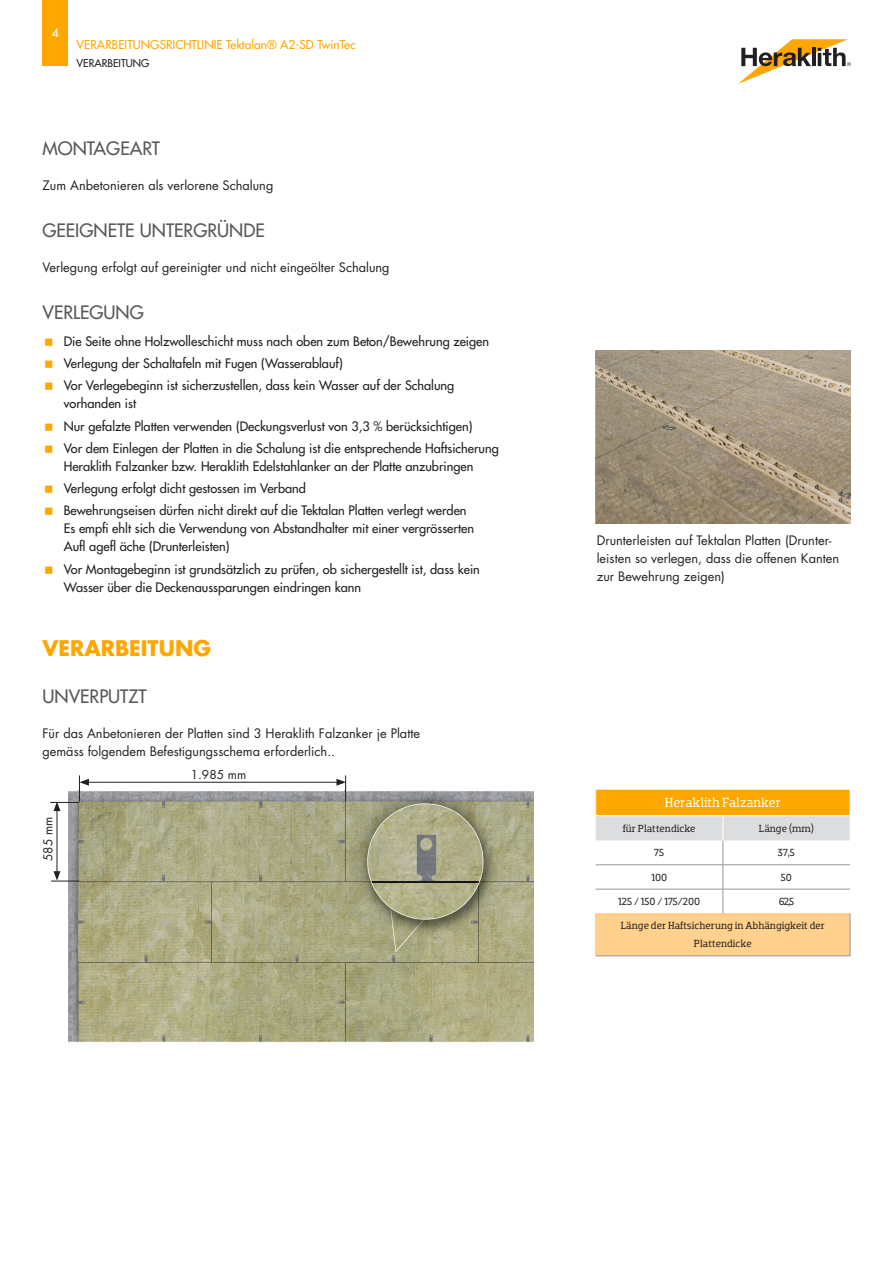
<style>
.page{position:relative;width:893px;height:1263px;background:#fff}
.page>*{position:absolute;margin:0;border:0;box-sizing:border-box;transform-origin:0 0}
.KAPITEL_1{font:700 21px "Futura Std";color:#ffa700}
.KAPITEL_2{font:500 18px "Futura Std";color:#57585a}
.Tabellenkopf{font:13.5px "Dobra Slab";color:#fff}
.t1{font:500 12.75px/18px "Futura Std";color:#231f20}
.Fliestext{font:12.75px/18px "Futura Std";color:#231f20}
.t2{font:500 12px "Futura Std";color:#ffa700}
.Rueckseite{font:12px "Futura Std";color:#231f20}
.t3{font:500 12px "Futura Std";color:#fff}
.Tabelleninhalt_zentiriert{font:10.5px/18px "Dobra Slab";color:#231f20;text-align:center}
.t4{font:500 10.5px "Futura Std";color:#231f20}
</style>
<div class="page">
<div style="left:43px;top:0;width:25px;height:66px;background:#ffa700"></div>
<svg style="left:738px;top:39px;width:113px;height:45px"></svg>
<div style="left:596px;top:913px;width:254px;height:43px;background:#ffd18d"></div>
<hr style="left:596px;top:955px;width:127px;height:1px;background:#939598">
<hr style="left:723px;top:955px;width:127px;height:1px;background:#939598">
<hr style="left:850px;top:913px;width:1px;height:42px;background:#939598">
<svg style="left:595px;top:789px;width:255px;height:124px"></svg>
<img style="left:68px;top:791px;width:465px;height:252px">
<img style="left:595px;top:350px;width:255px;height:173px">
<hr style="left:87px;top:782px;width:252px;height:1px;background:#231f20">
<svg style="left:336px;top:775px;width:10px;height:26px"></svg>
<hr style="left:57px;top:809px;width:1px;height:64px;background:#231f20">
<svg style="left:50px;top:775px;width:39px;height:36px"></svg>
<svg style="left:51px;top:871px;width:28px;height:11px"></svg>
<p class="t3" style="left:52px;top:25px;width:8px">4</p>
<p class="t2" style="left:77px;top:37px;width:280px">VERARBEITUNGSRICHTLINIE Tektalan® A2-SD TwinTec</p>
<p class="t4" style="left:77px;top:56px;width:14px">Verarbeitung</p>
<p class="KAPITEL_2" style="left:43px;top:137px;width:119px">MONTAGEART</p>
<p class="Fliestext" style="left:43px;top:177px;width:232px">Zum Anbetonieren als verlorene Schalung</p>
<p class="KAPITEL_2" style="left:43px;top:219px;width:224px">GEEIGNETE UNTERGRÜNDE</p>
<p class="Fliestext" style="left:43px;top:259px;width:349px">Verlegung erfolgt auf gereinigter und nicht eingeölter Schalung</p>
<p class="KAPITEL_2" style="left:43px;top:301px;width:103px">VERLEGUNG</p>
<p class="t1" style="left:64px;top:332px;width:427px">Die Seite ohne Holzwolleschicht muss nach oben zum Beton/Bewehrung zeigen</p>
<p class="t1" style="left:64px;top:355px;width:280px">Verlegung der Schaltafeln mit Fugen (Wasserablauf)</p>
<p class="t1" style="left:64px;top:377px;width:392px">Vor Verlegebeginn ist sicherzustellen, dass kein Wasser auf der Schalung vorhanden ist</p>
<p class="t1" style="left:64px;top:417px;width:410px">Nur gefalzte Platten verwenden (Deckungsverlust von 3,3 % berücksichtigen)</p>
<p class="t1" style="left:64px;top:439px;width:437px">Vor dem Einlegen der Platten in die Schalung ist die entsprechende Haftsicherung<br>Heraklith Falzanker bzw. Heraklith Edelstahlanker an der Platte anzubringen</p>
<p class="t1" style="left:64px;top:480px;width:244px">Verlegung erfolgt dicht gestossen im Verband</p>
<p class="t1" style="left:64px;top:502px;width:412px">Bewehrungseisen dürfen nicht direkt auf die Tektalan Platten verlegt werden<br>Es empfi ehlt sich die Verwendung von Abstandhalter mit einer vergrösserten<br>Aufl agefl äche (Drunterleisten)</p>
<p class="t1" style="left:64px;top:560px;width:418px">Vor Montagebeginn ist grundsätzlich zu prüfen, ob sichergestellt ist, dass kein<br>Wasser über die Deckenaussparungen eindringen kann</p>
<p class="KAPITEL_1" style="left:43px;top:634px;width:170px">VERARBEITUNG</p>
<p class="KAPITEL_2" style="left:43px;top:685px;width:106px">UNVERPUTZT</p>
<p class="Fliestext" style="left:43px;top:725px;width:379px">Für das Anbetonieren der Platten sind 3 Heraklith Falzanker je Platte gemäss folgendem Befestigungsschema erforderlich..</p>
<p class="Rueckseite" style="left:40px;top:861px;width:46px;rotate:-90deg">585 mm</p>
<p class="Rueckseite" style="left:191px;top:766px;width:57px">1.985 mm</p>
<p class="Fliestext" style="left:597px;top:531px;width:244px">Drunterleisten auf Tektalan Platten (Drunter&shy;leisten so verlegen, dass die offenen Kanten zur Bewehrung zeigen)</p>
<p class="Tabellenkopf" style="left:665px;top:795px;width:118px">Heraklith Falzanker</p>
<p class="Tabelleninhalt_zentiriert" style="left:623px;top:819px;width:74px">für Plattendicke</p>
<p class="Tabelleninhalt_zentiriert" style="left:759px;top:819px;width:57px">Länge (mm)</p>
<p class="Tabelleninhalt_zentiriert" style="left:654px;top:844px;width:11px">75</p>
<p class="Tabelleninhalt_zentiriert" style="left:778px;top:844px;width:19px">37,5</p>
<p class="Tabelleninhalt_zentiriert" style="left:651px;top:868px;width:17px">100</p>
<p class="Tabelleninhalt_zentiriert" style="left:781px;top:868px;width:13px">50</p>
<p class="Tabelleninhalt_zentiriert" style="left:618px;top:892px;width:84px">125 / 150 / 175/200</p>
<p class="Tabelleninhalt_zentiriert" style="left:779px;top:892px;width:17px">62,5</p>
<p class="Tabelleninhalt_zentiriert" style="left:621px;top:917px;width:205px">Länge der Haftsicherung in Abhängigkeit der<br>Plattendicke</p>
</div>
